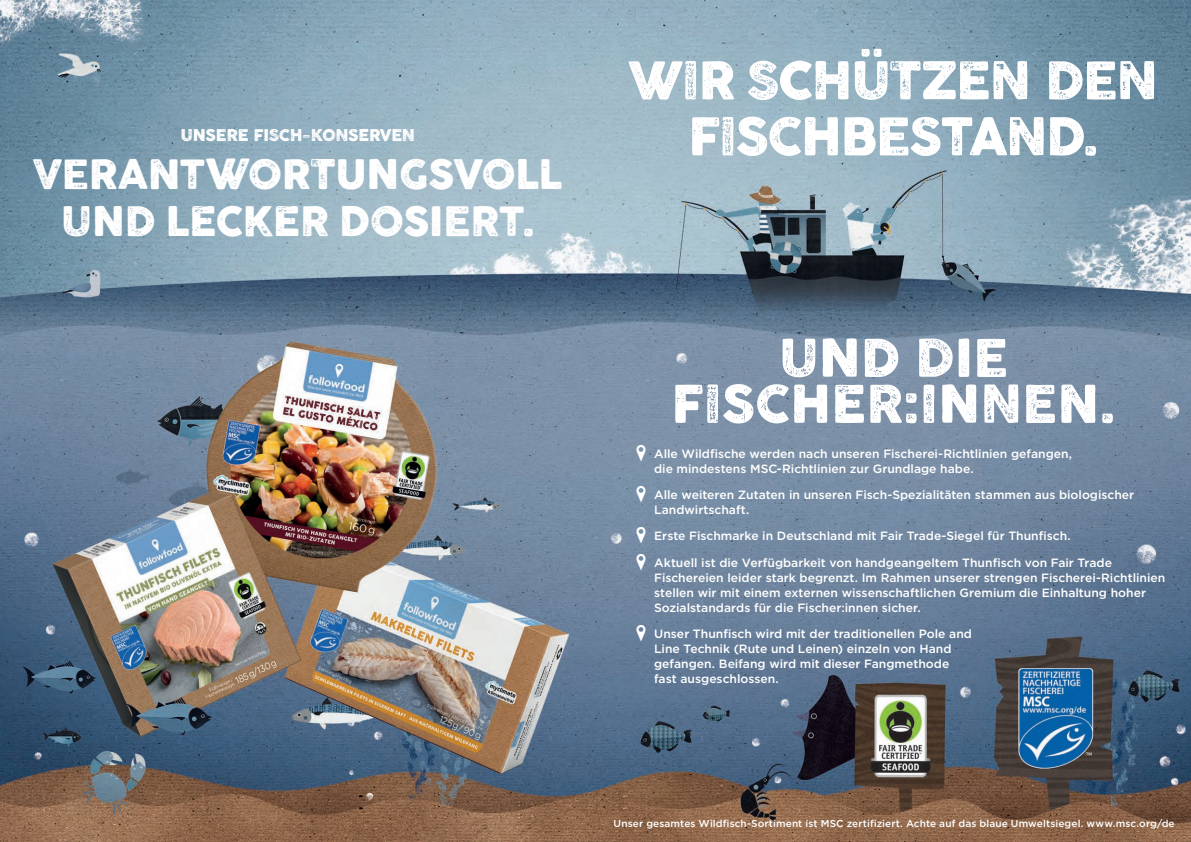
<style>
.page{position:relative;width:1191px;height:842px;background:#fff}
.page>*{position:absolute;margin:0;border:0;box-sizing:border-box;transform-origin:0 0}
.t1{font:51px/56px "Cocogoose Pro Letterpress";letter-spacing:-.025em;color:#fff;text-align:center}
.t2{font:51px/46px "Cocogoose Pro Letterpress";letter-spacing:.005em;color:#fff;text-align:center}
.t3{font:40px/47px "Cocogoose Pro Letterpress";letter-spacing:-.01em;color:#fff;text-align:center}
.t4{font:16px "Cocogoose Pro Letterpress";letter-spacing:-.02em;color:#fff}
.t5{font:500 12px/15px "Gotham";color:#fff}
.t6{font:500 10px "Gotham";letter-spacing:.01em;color:#fff}
</style>
<div class="page">
<img style="left:0;top:0;width:1191px;height:842px">
<svg style="left:636px;top:444px;width:9px;height:17px"></svg>
<svg style="left:636px;top:485px;width:9px;height:17px"></svg>
<svg style="left:636px;top:527px;width:9px;height:17px"></svg>
<svg style="left:636px;top:553px;width:9px;height:17px"></svg>
<svg style="left:636px;top:624px;width:9px;height:17px"></svg>
<h3 class="t4" style="left:180px;top:124px;width:236px">UNSERE FISCH-KONSERVEN</h3>
<h2 class="t3" style="left:33px;top:153px;width:531px">VERANTWORTUNGSVOLL<br>UND LECKER DOSIERT.</h2>
<h1 class="t1" style="left:628px;top:55px;width:531px">WIR SCHÜTZEN DEN<br>FISCHBESTAND.</h1>
<h1 class="t2" style="left:671px;top:337px;width:445px">UND DIE<br>FISCHER:INNEN.</h1>
<p class="t5" style="left:654px;top:446px;width:419px">Alle Wildfische werden nach unseren Fischerei-Richtlinien gefangen, die mindestens MSC-Richtlinien zur Grundlage habe.</p>
<p class="t5" style="left:654px;top:487px;width:481px">Alle weiteren Zutaten in unseren Fisch-Spezialitäten stammen aus biologischer<br>Landwirtschaft.</p>
<p class="t5" style="left:654px;top:523px;width:459px;line-height:26.3px">Erste Fischmarke in Deutschland mit Fair Trade-Siegel für Thunfisch.<br>Aktuell ist die Verfügbarkeit von handgeangeltem Thunfisch von Fair Trade</p>
<p class="t5" style="left:654px;top:570px;width:512px">Fischereien leider stark begrenzt. Im Rahmen unserer strengen Fischerei-Richtlinien stellen wir mit einem externen wissenschaftlichen Gremium die Einhaltung hoher<br>Sozialstandards für die Fischer:innen sicher.</p>
<p class="t5" style="left:654px;top:626px;width:319px">Unser Thunfisch wird mit der traditionellen Pole and Line Technik (Rute und Leinen) einzeln von Hand gefangen. Beifang wird mit dieser Fangmethode fast ausgeschlossen.</p>
<p class="t6" style="left:613px;top:816px;width:562px">Unser gesamtes Wildfisch-Sortiment ist MSC zertifiziert. Achte auf das blaue Umweltsiegel. www.msc.org/de</p>
</div>
